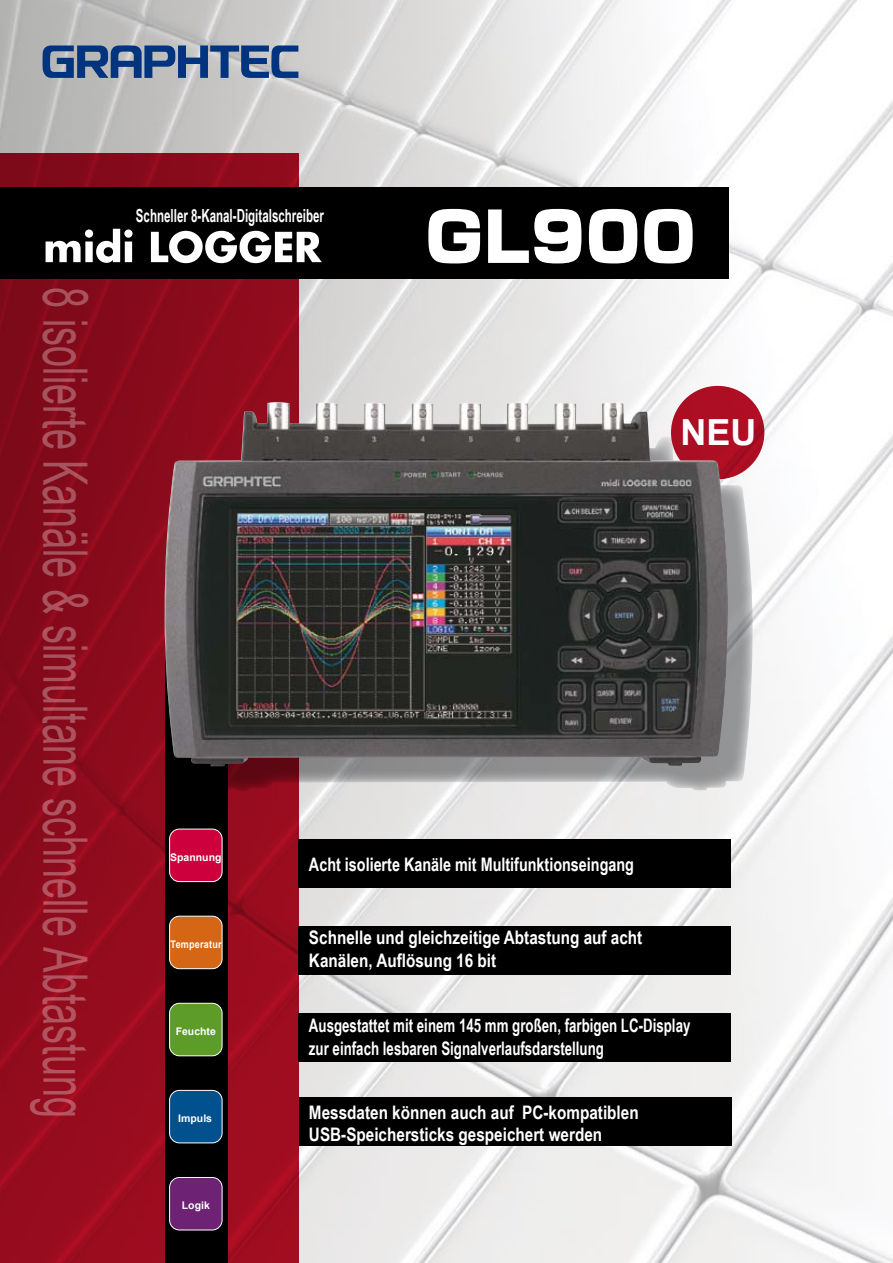
<style>
.page{position:relative;width:893px;height:1263px;background:#fff}
.page>*{position:absolute;margin:0;border:0;box-sizing:border-box;transform-origin:0 0}
.t1{font:61.35px "Arial Narrow";color:rgb(255 255 255/.3);scale:.75 1}
.t2{font:700 36px "Arial";color:#fff}
.t3{font:700 18.6px/22.8px "Arial Narrow";color:#fff}
.t4{font:700 18.6px/22.8px "Arial Narrow";color:#fff;scale:.87 1}
.t5{font:700 18.6px "Arial Narrow";color:#fff;scale:.94 1}
.t6{font:700 18px "Arial Narrow";color:#fff;scale:.78 1}
.t7{font:700 10.5px "Arial";color:#fff}
.t8{font:700 10.5px "Arial";letter-spacing:.025em;color:#fff;scale:.85 1}
</style>
<div class="page">
<img style="left:0;top:0;width:893px;height:1263px">
<svg style="left:0;top:153px;width:298px;height:1110px;background:#8f0b1c"></svg>
<div style="left:165px;top:636px;width:63px;height:627px;background:#000"></div>
<svg style="left:211px;top:463px;width:542px;height:328px;background:#aea5a7"></svg>
<div style="left:0;top:187px;width:728px;height:92px;background:#000"></div>
<div style="left:298px;top:839px;width:433px;height:49px;background:#000"></div>
<div style="left:298px;top:926px;width:433px;height:49px;background:#000"></div>
<div style="left:298px;top:1013px;width:433px;height:49px;background:#000"></div>
<div style="left:299px;top:1097px;width:433px;height:49px;background:#000"></div>
<div style="left:671px;top:386px;width:93px;height:93px;background:#b30f25;border-radius:50%"></div>
<svg style="left:428px;top:209px;width:52px;height:54px"></svg>
<svg style="left:488px;top:209px;width:93px;height:54px"></svg>
<svg style="left:589px;top:209px;width:48px;height:54px"></svg>
<svg style="left:644px;top:209px;width:49px;height:54px"></svg>
<svg style="left:46px;top:229px;width:87px;height:34px"></svg>
<svg style="left:151px;top:231px;width:171px;height:32px"></svg>
<img style="left:165px;top:402px;width:563px;height:364px">
<div style="left:170px;top:829px;width:52px;height:52px;background:#cd003d;border-radius:10px"></div>
<div style="left:169px;top:829px;width:53px;height:53px;border:1px solid #fff;border-radius:10px"></div>
<div style="left:170px;top:916px;width:52px;height:53px;background:#d46615;border-radius:10px"></div>
<div style="left:169px;top:916px;width:53px;height:53px;border:1px solid #fff;border-radius:10px"></div>
<div style="left:170px;top:1003px;width:52px;height:53px;background:#5d9c28;border-radius:10px"></div>
<div style="left:169px;top:1003px;width:53px;height:53px;border:1px solid #fff;border-radius:10px"></div>
<div style="left:170px;top:1090px;width:52px;height:53px;background:#00518e;border-radius:10px"></div>
<div style="left:169px;top:1090px;width:53px;height:53px;border:1px solid #fff;border-radius:10px"></div>
<div style="left:170px;top:1177px;width:52px;height:53px;background:#6d2274;border-radius:10px"></div>
<div style="left:169px;top:1177px;width:53px;height:53px;border:1px solid #fff;border-radius:10px"></div>
<svg style="left:43px;top:45px;width:255px;height:33px;background:#57739c"></svg>
<svg style="left:680px;top:81px;width:96px;height:8px"></svg>
<svg style="left:760px;top:48px;width:18px;height:20px"></svg>
<hr style="left:767px;top:56px;width:11px;height:4px;background:#fff">
<h1 class="t1" style="left:110px;top:287px;width:1109px;rotate:90deg">8 isolierte Kanäle &amp; simultane schnelle Abtastung</h1>
<p class="t6" style="left:136px;top:202px;width:243px">Schneller 8-Kanal-Digitalschreiber</p>
<h2 class="t2" style="left:680px;top:409px;width:77px">NEU</h2>
<p class="t7" style="left:170px;top:850px;width:53px">Spannung</p>
<p class="t8" style="left:171px;top:938px;width:61px">Temperatur</p>
<p class="t5" style="left:309px;top:851px;width:347px">Acht isolierte Kanäle mit Multifunktionseingang</p>
<p class="t3" style="left:309px;top:925px;width:335px">Schnelle und gleichzeitige Abtastung auf acht<br>Kanälen, Auflösung 16 bit</p>
<p class="t7" style="left:176px;top:1024px;width:42px">Feuchte</p>
<p class="t7" style="left:178px;top:1111px;width:35px">Impuls</p>
<p class="t7" style="left:182px;top:1198px;width:30px">Logik</p>
<p class="t4" style="left:309px;top:1013px;width:440px">Ausgestattet mit einem 145 mm großen, farbigen LC-Display zur einfach lesbaren Signalverlaufsdarstellung</p>
<p class="t3" style="left:309px;top:1100px;width:331px">Messdaten können auch auf PC-kompatiblen<br>USB-Speichersticks gespeichert werden</p>
</div>
